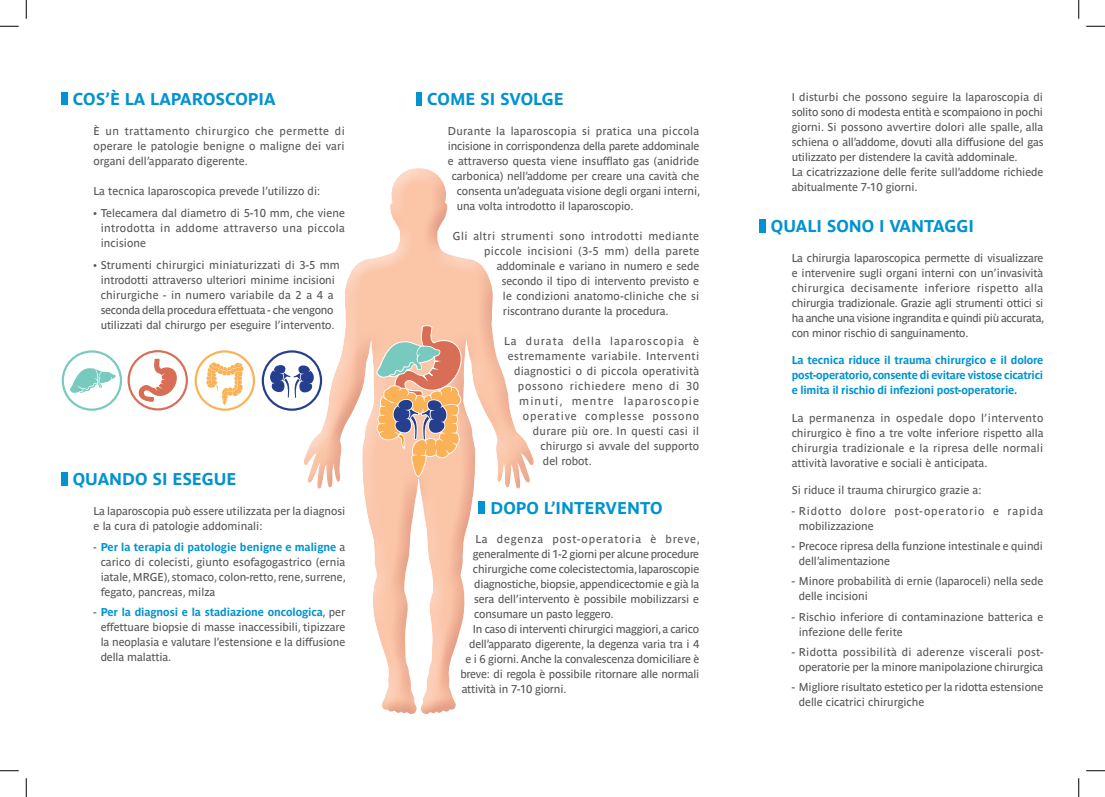
<style>
.page{position:relative;width:1105px;height:797px;background:#fff}
.page>*{position:absolute;margin:0;border:0;box-sizing:border-box;transform-origin:0 0}
.t1{font:700 16.88px "Parisine Ptf";color:#0093d0}
.t2{font:11.25px/15px "Parisine Ptf";letter-spacing:-.005em;color:#57585a;text-align:justify}
.t3{font:700 11.25px/15px "Parisine Ptf";letter-spacing:-.025em;color:#0093d0;text-align:justify}
.t4{font:11.25px/15px "Parisine Ptf";letter-spacing:.075em;color:#57585a}
.t5{font:11.25px "Parisine Ptf";letter-spacing:-.025em;color:#57585a}
.t6{font:11.25px "Parisine Ptf";letter-spacing:.025em;color:#57585a}
.t7{font:11.25px "Parisine Ptf";letter-spacing:.035em;color:#57585a}
.t8{font:11.25px "Parisine Ptf";letter-spacing:.03em;color:#57585a}
.t9{font:11.25px "Parisine Ptf";letter-spacing:.04em;color:#57585a}
.t10{font:11.25px "Parisine Ptf";letter-spacing:.02em;color:#57585a}
.t11{font:11.25px "Parisine Ptf";letter-spacing:.09em;color:#57585a}
.t12{font:11.25px "Parisine Ptf";letter-spacing:.05em;color:#57585a}
.t13{font:11.25px "Parisine Ptf";letter-spacing:.1em;color:#57585a}
.s1{font-weight:700;color:#0093d0}
</style>
<div class="page">
<svg style="left:62px;top:92px;width:5px;height:13px"></svg>
<svg style="left:416px;top:92px;width:5px;height:13px"></svg>
<svg style="left:62px;top:473px;width:5px;height:12px"></svg>
<svg style="left:760px;top:220px;width:5px;height:12px"></svg>
<div style="left:302px;top:173px;width:233px;height:542px;background:#c8837f;opacity:.4"></div>
<svg style="left:62px;top:350px;width:60px;height:61px"></svg>
<svg style="left:128px;top:350px;width:60px;height:60px"></svg>
<svg style="left:195px;top:350px;width:60px;height:61px"></svg>
<svg style="left:376px;top:314px;width:86px;height:165px;background:#ddb396"></svg>
<svg style="left:262px;top:350px;width:60px;height:61px"></svg>
<svg style="left:0;top:25px;width:19px;height:2px"></svg>
<svg style="left:1086px;top:25px;width:19px;height:2px"></svg>
<svg style="left:0;top:770px;width:19px;height:1px"></svg>
<svg style="left:1086px;top:770px;width:19px;height:1px"></svg>
<svg style="left:25px;top:0;width:2px;height:19px"></svg>
<svg style="left:25px;top:778px;width:2px;height:19px"></svg>
<svg style="left:1078px;top:0;width:1px;height:19px"></svg>
<svg style="left:1078px;top:778px;width:1px;height:19px"></svg>
<h1 class="t1" style="left:73px;top:86px;width:204px">COS’È LA LAPAROSCOPIA</h1>
<h1 class="t1" style="left:427px;top:86px;width:138px">COME SI SVOLGE</h1>
<p class="t2" style="left:94px;top:122px;width:253px">È un trattamento chirurgico che permette di operare le patologie benigne o maligne dei vari organi dell’apparato digerente.</p>
<p class="t2" style="left:94px;top:182px;width:228px">La tecnica laparoscopica prevede l’utilizzo di:</p>
<p class="t2" style="left:101px;top:204px;width:246px;text-indent:-7px">• Telecamera dal diametro di 5-10 mm, che viene introdotta in addome attraverso una piccola incisione</p>
<p class="t2" style="left:94px;top:256px;width:248px;text-align:center">• Strumenti chirurgici miniaturizzati di 3-5 mm introdotti attraverso ulteriori minime incisioni chirurgiche - in numero variabile da 2 a 4 a seconda della procedura effettuata - che vengono utilizzati dal chirurgo per eseguire l’intervento.</p>
<h1 class="t1" style="left:73px;top:467px;width:165px">QUANDO SI ESEGUE</h1>
<p class="t6" style="left:448px;top:122px;width:253px">Durante la laparoscopia si pratica una piccola</p>
<p class="t5" style="left:448px;top:137px;width:253px">incisione in corrispondenza della parete addominale</p>
<p class="t2" style="left:448px;top:152px;width:253px">e attraverso questa viene insufflato gas (anidride</p>
<p class="t2" style="left:452px;top:167px;width:249px">carbonica) nell’addome per creare una cavità che</p>
<p class="t2" style="left:457px;top:182px;width:245px">consenta un’adeguata visione degli organi interni,</p>
<p class="t2" style="left:457px;top:197px;width:178px">una volta introdotto il laparoscopio.</p>
<p class="t7" style="left:453px;top:227px;width:248px">Gli altri strumenti sono introdotti mediante</p>
<p class="t8" style="left:484px;top:242px;width:217px">piccole incisioni (3-5 mm) della parete</p>
<p class="t2" style="left:497px;top:257px;width:204px">addominale e variano in numero e sede</p>
<p class="t2" style="left:502px;top:272px;width:199px">secondo il tipo di intervento previsto e</p>
<p class="t2" style="left:503px;top:287px;width:198px">le condizioni anatomo-cliniche che si</p>
<p class="t2" style="left:503px;top:302px;width:167px">riscontrano durante la procedura.</p>
<p class="t11" style="left:504px;top:332px;width:197px">La durata della laparoscopia è</p>
<p class="t9" style="left:508px;top:347px;width:193px">estremamente variabile. Interventi</p>
<p class="t10" style="left:514px;top:362px;width:186px">diagnostici o di piccola operatività</p>
<p class="t12" style="left:518px;top:377px;width:183px">possono richiedere meno di 30</p>
<p class="t13" style="left:519px;top:392px;width:181px">minuti, mentre laparoscopie</p>
<p class="t4" style="left:523px;top:407px;width:178px">operative complesse possono</p>
<p class="t6" style="left:533px;top:422px;width:168px">durare più ore. In questi casi il</p>
<p class="t2" style="left:540px;top:437px;width:160px">chirurgo si avvale del supporto</p>
<p class="t2" style="left:543px;top:452px;width:50px">del robot.</p>
<p class="t2" style="left:94px;top:502px;width:253px">La laparoscopia può essere utilizzata per la diagnosi</p>
<h1 class="t1" style="left:490px;top:495px;width:173px">DOPO L’INTERVENTO</h1>
<p class="t2" style="left:94px;top:517px;width:170px">e la cura di patologie addominali:</p>
<p class="t2" style="left:101px;top:538px;width:247px;text-indent:-7px">- <span class="s1">Per la terapia di patologie benigne e maligne</span> a carico di colecisti, giunto esofagogastrico (ernia iatale, MRGE), stomaco, colon-retto, rene, surrene, fegato, pancreas, milza</p>
<p class="t2" style="left:101px;top:603px;width:246px;text-indent:-7px">- <span class="s1">Per la diagnosi e la stadiazione oncologica</span>, per effettuare biopsie di masse inaccessibili, tipizzare la neoplasia e valutare l’estensione e la diffusione della malattia.</p>
<p class="t4" style="left:475px;top:531px;width:226px">La degenza post-operatoria è breve,</p>
<p class="t5" style="left:473px;top:546px;width:228px">generalmente di 1-2 giorni per alcune procedure</p>
<p class="t2" style="left:473px;top:561px;width:228px">chirurgiche come colecistectomia, laparoscopie</p>
<p class="t2" style="left:474px;top:576px;width:227px">diagnostiche, biopsie, appendicectomie e già la</p>
<p class="t2" style="left:474px;top:591px;width:226px">sera dell’intervento è possibile mobilizzarsi e</p>
<p class="t2" style="left:474px;top:606px;width:141px">consumare un pasto leggero.</p>
<p class="t2" style="left:473px;top:621px;width:228px">In caso di interventi chirurgici maggiori, a carico</p>
<p class="t2" style="left:469px;top:636px;width:232px">dell’apparato digerente, la degenza varia tra i 4</p>
<p class="t2" style="left:465px;top:651px;width:235px">e i 6 giorni. Anche la convalescenza domiciliare è</p>
<p class="t2" style="left:460px;top:666px;width:240px">breve: di regola è possibile ritornare alle normali</p>
<p class="t2" style="left:462px;top:681px;width:106px">attività in 7-10 giorni.</p>
<p class="t2" style="left:792px;top:88px;width:253px;text-align:left">I disturbi che possono seguire la laparoscopia di solito sono di modesta entità e scompaiono in pochi giorni. Si possono avvertire dolori alle spalle, alla schiena o all’addome, dovuti alla diffusione del gas utilizzato per distendere la cavità addominale.<br>La cicatrizzazione delle ferite sull’addome richiede abitualmente 7-10 giorni.</p>
<h1 class="t1" style="left:771px;top:213px;width:204px">QUALI SONO I VANTAGGI</h1>
<p class="t2" style="left:792px;top:249px;width:254px">La chirurgia laparoscopica permette di visualizzare e intervenire sugli organi interni con un’invasività chirurgica decisamente inferiore rispetto alla chirurgia tradizionale. Grazie agli strumenti ottici si ha anche una visione ingrandita e quindi più accurata, con minor rischio di sanguinamento.</p>
<p class="t3" style="left:792px;top:352px;width:253px">La tecnica riduce il trauma chirurgico e il dolore post-operatorio, consente di evitare vistose cicatrici e limita il rischio di infezioni post-operatorie.</p>
<p class="t2" style="left:792px;top:409px;width:253px">La permanenza in ospedale dopo l’intervento chirurgico è fino a tre volte inferiore rispetto alla chirurgia tradizionale e la ripresa delle normali attività lavorative e sociali è anticipata.</p>
<p class="t2" style="left:792px;top:482px;width:191px">Si riduce il trauma chirurgico grazie a:</p>
<p class="t4" style="left:799px;top:502px;width:246px;text-indent:-7px">- Ridotto dolore post-operatorio e rapida mobilizzazione</p>
<p class="t2" style="left:799px;top:537px;width:246px;text-indent:-7px">- Precoce ripresa della funzione intestinale e quindi dell’alimentazione</p>
<p class="t2" style="left:799px;top:573px;width:246px;text-indent:-7px">- Minore probabilità di ernie (laparoceli) nella sede delle incisioni</p>
<p class="t2" style="left:799px;top:608px;width:246px;text-indent:-7px">- Rischio inferiore di contaminazione batterica e infezione delle ferite</p>
<p class="t2" style="left:792px;top:643px;width:253px;text-align:right">- Ridotta possibilità di aderenze viscerali post&shy;operatorie per la minore manipolazione chirurgica</p>
<p class="t2" style="left:799px;top:679px;width:246px;text-indent:-7px">- Migliore risultato estetico per la ridotta estensione delle cicatrici chirurgiche</p>
</div>
